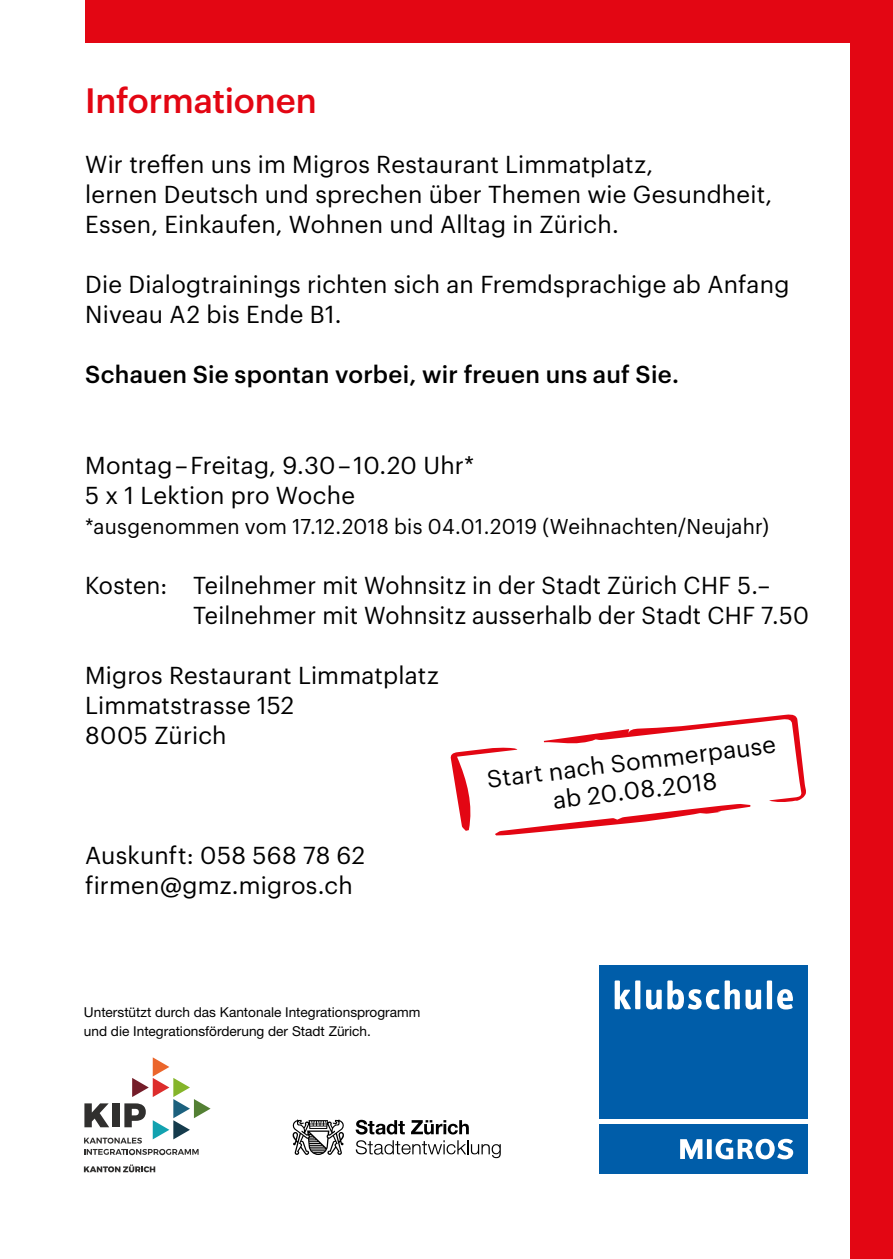
<style>
.page{position:relative;width:893px;height:1259px;background:#fff}
.page>*{position:absolute;margin:0;border:0;box-sizing:border-box;transform-origin:0 0}
.t1{font:500 34.5px "Graphik";letter-spacing:-.005em;color:#e30613}
.t2{font:24px/30px "Graphik";letter-spacing:.01em;color:#000}
.t3{font:500 24px "Graphik";letter-spacing:.01em;color:#000}
.t4{font:21px "Graphik";letter-spacing:.015em;color:#000}
.t5{font:13.8px/18.6px "Helvetica Neue LT Std";color:#000}
</style>
<div class="page">
<div style="left:85px;top:0;width:808px;height:43px;background:#e30613"></div>
<div style="left:850px;top:0;width:43px;height:1259px;background:#e30613"></div>
<div style="left:600px;top:1124px;width:208px;height:50px;background:#005da9"></div>
<div style="left:600px;top:965px;width:208px;height:154px;background:#005da9"></div>
<svg style="left:680px;top:1138px;width:113px;height:21px"></svg>
<svg style="left:615px;top:980px;width:16px;height:29px"></svg>
<div style="left:635px;top:980px;width:5px;height:29px;background:#fff"></div>
<svg style="left:646px;top:980px;width:115px;height:29px"></svg>
<div style="left:767px;top:980px;width:5px;height:29px;background:#fff"></div>
<svg style="left:777px;top:989px;width:16px;height:20px"></svg>
<svg style="left:356px;top:1119px;width:49px;height:15px"></svg>
<svg style="left:411px;top:1120px;width:58px;height:14px"></svg>
<svg style="left:356px;top:1140px;width:145px;height:18px"></svg>
<svg style="left:293px;top:1119px;width:51px;height:36px"></svg>
<svg style="left:84px;top:1164px;width:71px;height:8px"></svg>
<svg style="left:84px;top:1057px;width:127px;height:98px"></svg>
<svg style="left:450px;top:714px;width:356px;height:121px"></svg>
<h1 class="t1" style="left:85px;top:75px;width:233px">Informationen</h1>
<p class="t2" style="left:85px;top:148px;width:689px">Wir treffen uns im Migros Restaurant Limmatplatz,<br>lernen Deutsch und sprechen über Themen wie Gesundheit,<br>Essen, Einkaufen, Wohnen und Alltag in Zürich.</p>
<p class="t2" style="left:85px;top:268px;width:706px">Die Dialogtrainings richten sich an Fremdsprachige ab Anfang<br>Niveau A2 bis Ende B1.</p>
<p class="t3" style="left:85px;top:356px;width:595px">Schauen Sie spontan vorbei, wir freuen uns auf Sie.</p>
<p class="t2" style="left:85px;top:448px;width:391px">Montag – Freitag, 9.30 – 10.20 Uhr*<br>5 x 1 Lektion pro Woche</p>
<p class="t4" style="left:85px;top:510px;width:685px">*ausgenommen vom 17.12.2018 bis 04.01.2019 (Weihnachten/Neujahr)</p>
<p class="t2" style="left:193px;top:568px;width:617px;text-indent:-108px">Kosten: Teilnehmer mit Wohnsitz in der Stadt Zürich CHF 5.–<br>Teilnehmer mit Wohnsitz ausserhalb der Stadt CHF 7.50</p>
<p class="t2" style="left:85px;top:658px;width:355px">Migros Restaurant Limmatplatz<br>Limmatstrasse 152<br>8005 Zürich</p>
<p class="t2" style="left:85px;top:838px;width:281px">Auskunft: 058 568 78 62 firmen@gmz.migros.ch</p>
<p class="t5" style="left:84px;top:1003px;width:338px">Unterstützt durch das Kantonale Integrationsprogramm und die Integrationsförderung der Stadt Zürich.</p>
<p class="t2" style="left:485px;top:763px;width:292px;line-height:28.8px;text-align:center;rotate:-7deg">Start nach Sommerpause ab 20.08.2018</p>
</div>
